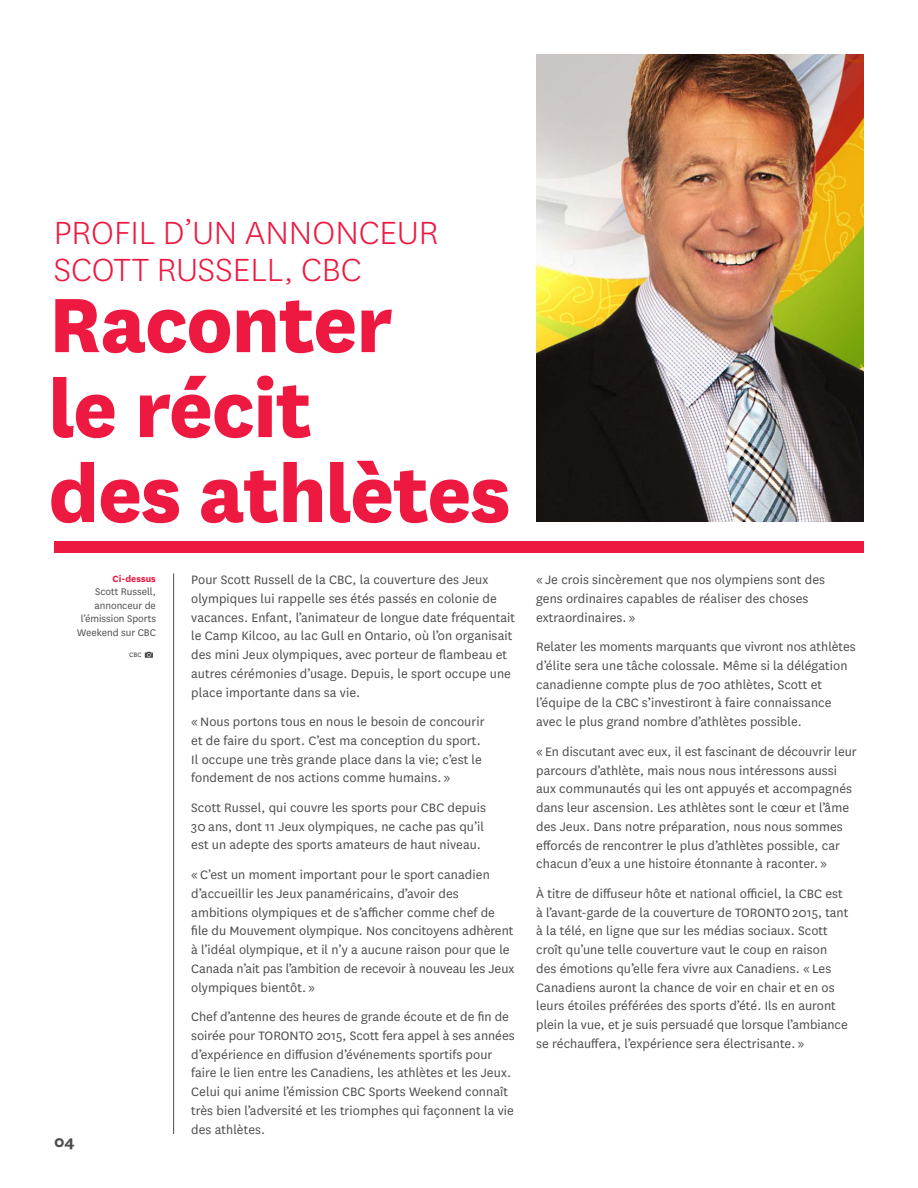
<style>
.page{position:relative;width:918px;height:1188px;background:#fff}
.page>*{position:absolute;margin:0;border:0;box-sizing:border-box;transform-origin:0 0}
.t1{font:800 90px/84.9px "National";letter-spacing:-.015em;color:#ed1941}
.t2{font:300 37.5px/37.5px "National";color:#ed1941}
.t3{font:700 18px "National";color:#4d4d4f}
.t4{font:14.25px/18.8px "National";letter-spacing:.005em;color:#4d4d4f}
.t5{font:11.25px/13.5px "National";color:#4d4d4f;text-align:right}
.t6{font:700 10.5px "National";color:#ed1941}
.t7{font:7.5px "National";color:#4d4d4f}
</style>
<div class="page">
<hr style="left:173px;top:573px;width:1px;height:561px;background:#4d4d4f">
<img style="left:536px;top:54px;width:328px;height:468px">
<div style="left:54px;top:541px;width:810px;height:12px;background:#ed1941"></div>
<svg style="left:145px;top:652px;width:8px;height:6px"></svg>
<h2 class="t2" style="left:54px;top:213px;width:386px">PROFIL D’UN ANNONCEUR<br>SCOTT RUSSELL, CBC</h2>
<h1 class="t1" style="left:49px;top:275px;width:464px">Raconter<br>le récit<br>des athlètes</h1>
<p class="t6" style="left:113px;top:571px;width:45px">Ci-dessus</p>
<p class="t5" style="left:77px;top:585px;width:80px">Scott Russell, annonceur de l’émission Sports<br>Weekend sur CBC</p>
<p class="t7" style="left:129px;top:650px;width:14px">CBC</p>
<p class="t3" style="left:54px;top:1129px;width:22px">04</p>
<p class="t4" style="left:191px;top:570px;width:325px">Pour Scott Russell de la CBC, la couverture des Jeux olympiques lui rappelle ses étés passés en colonie de vacances. Enfant, l’animateur de longue date fréquentait le Camp Kilcoo, au lac Gull en Ontario, où l’on organisait des mini Jeux olympiques, avec porteur de flambeau et autres cérémonies d’usage. Depuis, le sport occupe une place importante dans sa vie.</p>
<p class="t4" style="left:191px;top:712px;width:295px">« Nous portons tous en nous le besoin de concourir et de faire du sport. C’est ma conception du sport.<br>Il occupe une très grande place dans la vie; c’est le fondement de nos actions comme humains. »</p>
<p class="t4" style="left:191px;top:798px;width:296px">Scott Russel, qui couvre les sports pour CBC depuis<br>30 ans, dont 11 Jeux olympiques, ne cache pas qu’il est un adepte des sports amateurs de haut niveau.</p>
<p class="t4" style="left:191px;top:865px;width:325px">« C’est un moment important pour le sport canadien d’accueillir les Jeux panaméricains, d’avoir des ambitions olympiques et de s’afficher comme chef de file du Mouvement olympique. Nos concitoyens adhèrent à l’idéal olympique, et il n’y a aucune raison pour que le Canada n’ait pas l’ambition de recevoir à nouveau les Jeux olympiques bientôt. »</p>
<p class="t4" style="left:191px;top:1007px;width:325px">Chef d’antenne des heures de grande écoute et de fin de soirée pour TORONTO 2015, Scott fera appel à ses années d’expérience en diffusion d’événements sportifs pour faire le lien entre les Canadiens, les athlètes et les Jeux.<br>Celui qui anime l’émission CBC Sports Weekend connaît très bien l’adversité et les triomphes qui façonnent la vie des athlètes.</p>
<p class="t4" style="left:536px;top:570px;width:290px">« Je crois sincèrement que nos olympiens sont des gens ordinaires capables de réaliser des choses extraordinaires. »</p>
<p class="t4" style="left:536px;top:637px;width:321px">Relater les moments marquants que vivront nos athlètes d’élite sera une tâche colossale. Même si la délégation canadienne compte plus de 700 athlètes, Scott et l’équipe de la CBC s’investiront à faire connaissance avec le plus grand nombre d’athlètes possible.</p>
<p class="t4" style="left:536px;top:741px;width:322px">« En discutant avec eux, il est fascinant de découvrir leur parcours d’athlète, mais nous nous intéressons aussi aux communautés qui les ont appuyés et accompagnés dans leur ascension. Les athlètes sont le cœur et l’âme des Jeux. Dans notre préparation, nous nous sommes efforcés de rencontrer le plus d’athlètes possible, car chacun d’eux a une histoire étonnante à raconter. »</p>
<p class="t4" style="left:536px;top:884px;width:314px">À titre de diffuseur hôte et national officiel, la CBC est à l’avant-garde de la couverture de TORONTO 2015, tant à la télé, en ligne que sur les médias sociaux. Scott croît qu’une telle couverture vaut le coup en raison des émotions qu’elle fera vivre aux Canadiens. « Les Canadiens auront la chance de voir en chair et en os leurs étoiles préférées des sports d’été. Ils en auront plein la vue, et je suis persuadé que lorsque l’ambiance se réchauffera, l’expérience sera électrisante. »</p>
</div>
